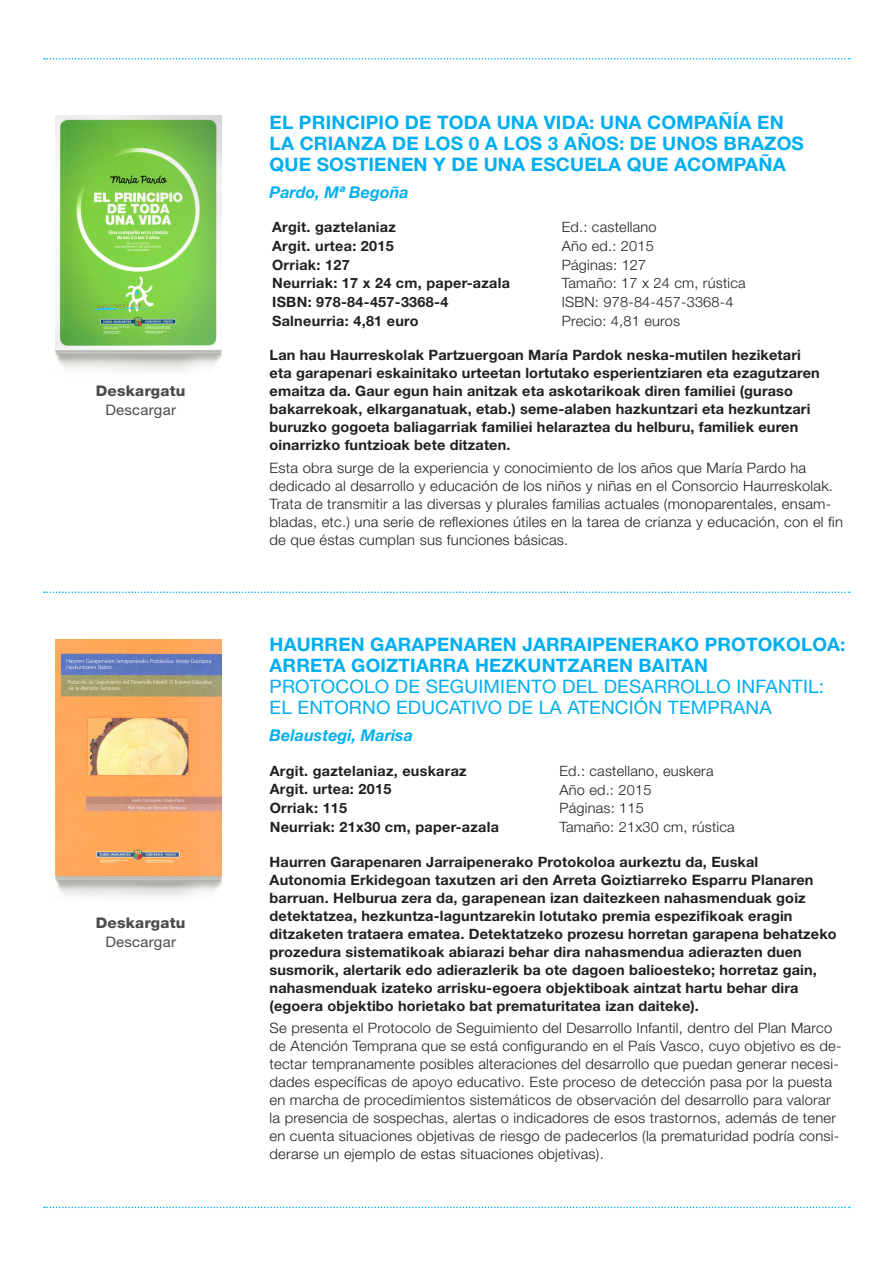
<style>
.page{position:relative;width:893px;height:1263px;background:#fff}
.page>*{position:absolute;margin:0;border:0;box-sizing:border-box;transform-origin:0 0}
.t1{font:700 18.6px/21px "Helvetica Neue";letter-spacing:.01em;color:#00aeef}
.t2{font:18.6px/21px "Helvetica Neue";letter-spacing:.01em;color:#00aeef}
.t3{font:italic 700 16.2px "Helvetica Neue";letter-spacing:.005em;color:#00aeef}
.t4{font:800 14.7px "Helvetica Neue";letter-spacing:.015em;color:#4b4c4d;scale:1.04 1}
.t5{font:14.55px "Helvetica Neue";letter-spacing:.02em;color:#4b4c4d}
.t6{font:300 14.4px/18px "Helvetica Neue";letter-spacing:.015em;color:#231f20}
.t7{font:700 14.25px/18px "Helvetica Neue";letter-spacing:.01em;color:#231f20}
.t8{font:300 14.25px/18.8px "Helvetica Neue";letter-spacing:.015em;color:#231f20}
</style>
<div class="page">
<img style="left:55px;top:115px;width:167px;height:258px">
<svg style="left:44px;top:58px;width:806px;height:2px"></svg>
<svg style="left:44px;top:591px;width:806px;height:2px"></svg>
<img style="left:55px;top:639px;width:167px;height:259px">
<svg style="left:44px;top:1206px;width:806px;height:2px"></svg>
<p class="t4" style="left:96px;top:382px;width:88px">Deskargatu</p>
<p class="t5" style="left:105px;top:401px;width:72px">Descargar</p>
<p class="t4" style="left:96px;top:914px;width:88px">Deskargatu</p>
<p class="t5" style="left:105px;top:933px;width:72px">Descargar</p>
<h1 class="t1" style="left:270px;top:112px;width:536px">EL PRINCIPIO DE TODA UNA VIDA: UNA COMPAÑÍA EN<br>LA CRIANZA DE LOS 0 A LOS 3 AÑOS: DE UNOS BRAZOS<br>QUE SOSTIENEN Y DE UNA ESCUELA QUE ACOMPAÑA</h1>
<p class="t3" style="left:270px;top:183px;width:141px">Pardo, Mª Begoña</p>
<p class="t7" style="left:272px;top:217px;width:239px;line-height:18.8px">Argit. gaztelaniaz<br>Argit. urtea: 2015<br>Orriak: 127<br>Neurriak: 17 x 24 cm, paper-azala<br>ISBN: 978-84-457-3368-4<br>Salneurria: 4,81 euro</p>
<p class="t8" style="left:562px;top:217px;width:185px">Ed.: castellano<br>Año ed.: 2015<br>Páginas: 127<br>Tamaño: 17 x 24 cm, rústica<br>ISBN: 978-84-457-3368-4<br>Precio: 4,81 euros</p>
<p class="t7" style="left:270px;top:346px;width:552px">Lan hau Haurreskolak Partzuergoan María Pardok neska-mutilen heziketari eta garapenari eskainitako urteetan lortutako esperientziaren eta ezagutzaren emaitza da. Gaur egun hain anitzak eta askotarikoak diren familiei (guraso bakarrekoak, elkarganatuak, etab.) seme-alaben hazkuntzari eta hezkuntzari buruzko gogoeta baliagarriak familiei helaraztea du helburu, familiek euren oinarrizko funtzioak bete ditzaten.</p>
<p class="t6" style="left:270px;top:458px;width:575px">Esta obra surge de la experiencia y conocimiento de los años que María Pardo ha dedicado al desarrollo y educación de los niños y niñas en el Consorcio Haurreskolak.<br>Trata de transmitir a las diversas y plurales familias actuales (monoparentales, ensam&shy;bladas, etc.) una serie de reflexiones útiles en la tarea de crianza y educación, con el fin de que éstas cumplan sus funciones básicas.</p>
<h1 class="t1" style="left:270px;top:633px;width:577px">HAURREN GARAPENAREN JARRAIPENERAKO PROTOKOLOA:<br>ARRETA GOIZTIARRA HEZKUNTZAREN BAITAN</h1>
<h1 class="t2" style="left:270px;top:675px;width:556px">PROTOCOLO DE SEGUIMIENTO DEL DESARROLLO INFANTIL:<br>EL ENTORNO EDUCATIVO DE LA ATENCIÓN TEMPRANA</h1>
<p class="t3" style="left:270px;top:725px;width:145px">Belaustegi, Marisa</p>
<p class="t7" style="left:270px;top:761px;width:231px;line-height:18.8px">Argit. gaztelaniaz, euskaraz<br>Argit. urtea: 2015<br>Orriak: 115<br>Neurriak: 21x30 cm, paper-azala</p>
<p class="t8" style="left:559px;top:761px;width:177px">Ed.: castellano, euskera<br>Año ed.: 2015<br>Páginas: 115<br>Tamaño: 21x30 cm, rústica</p>
<p class="t7" style="left:270px;top:852px;width:569px">Haurren Garapenaren Jarraipenerako Protokoloa aurkeztu da, Euskal Autonomia Erkidegoan taxutzen ari den Arreta Goiztiarreko Esparru Planaren barruan. Helburua zera da, garapenean izan daitezkeen nahasmenduak goiz detektatzea, hezkuntza-laguntzarekin lotutako premia espezifikoak eragin ditzaketen trataera ematea. Detektatzeko prozesu horretan garapena behatzeko prozedura sistematikoak abiarazi behar dira nahasmendua adierazten duen susmorik, alertarik edo adierazlerik ba ote dagoen balioesteko; horretaz gain, nahasmenduak izateko arrisku-egoera objektiboak aintzat hartu behar dira (egoera objektibo horietako bat prematuritatea izan daiteke).</p>
<p class="t6" style="left:270px;top:1018px;width:574px">Se presenta el Protocolo de Seguimiento del Desarrollo Infantil, dentro del Plan Marco de Atención Temprana que se está configurando en el País Vasco, cuyo objetivo es de&shy;tectar tempranamente posibles alteraciones del desarrollo que puedan generar necesi&shy;dades específicas de apoyo educativo. Este proceso de detección pasa por la puesta en marcha de procedimientos sistemáticos de observación del desarrollo para valorar la presencia de sospechas, alertas o indicadores de esos trastornos, además de tener en cuenta situaciones objetivas de riesgo de padecerlos (la prematuridad podría consi&shy;derarse un ejemplo de estas situaciones objetivas).</p>
</div>
